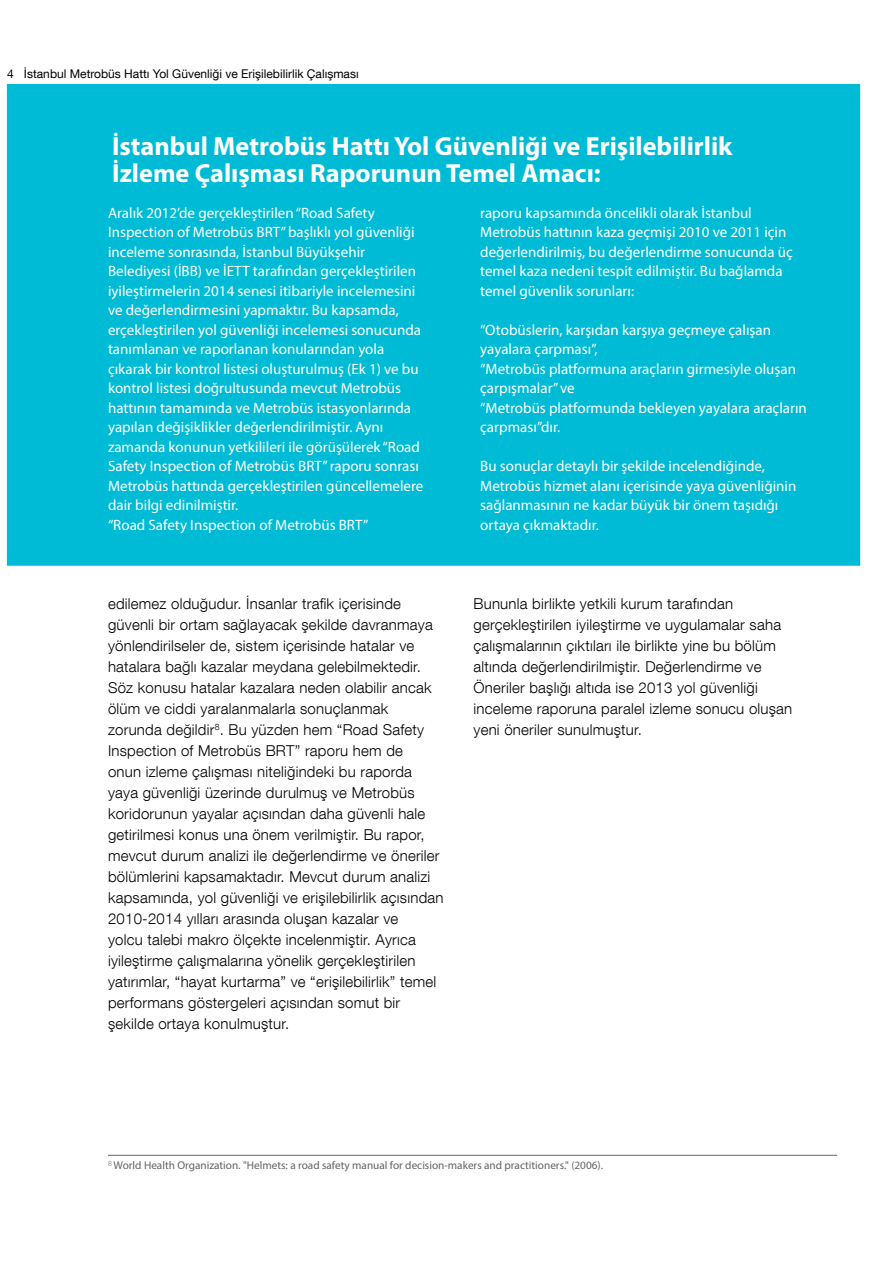
<style>
.page{position:relative;width:893px;height:1263px;background:#fff}
.page>*{position:absolute;margin:0;border:0;box-sizing:border-box;transform-origin:0 0}
.t1{font:700 26.25px/27px "Myriad Pro";color:#fff}
.t2{font:15px/19.5px "Myriad Pro";color:#fff}
.t3{font:300 15px/21px "Helvetica Neue LT Com";letter-spacing:.015em;color:#000}
.t4{font:12px "Helvetica Neue LT Com";color:#000}
.t5{font:11.25px "Myriad Pro";color:#636466}
</style>
<div class="page">
<div style="left:7px;top:84px;width:853px;height:482px;background:#00bbd6;border:2px solid #00bbd6"></div>
<hr style="left:108px;top:1155px;width:729px;height:1px;background:#636466">
<p class="t4" style="left:7px;top:67px;width:353px">4 İstanbul Metrobüs Hattı Yol Güvenliği ve Erişilebilirlik Çalışması</p>
<h1 class="t1" style="left:112px;top:131px;width:622px">İstanbul Metrobüs Hattı Yol Güvenliği ve Erişilebilirlik<br>İzleme Çalışması Raporunun Temel Amacı:</h1>
<p class="t2" style="left:108px;top:203px;width:317px">Aralık 2012’de gerçekleştirilen “Road Safety Inspection of Metrobüs BRT” başlıklı yol güvenliği inceleme sonrasında, İstanbul Büyükşehir Belediyesi (İBB) ve İETT tarafından gerçekleştirilen iyileştirmelerin 2014 senesi itibariyle incelemesini ve değerlendirmesini yapmaktır. Bu kapsamda, erçekleştirilen yol güvenliği incelemesi sonucunda tanımlanan ve raporlanan konularından yola çıkarak bir kontrol listesi oluşturulmuş (Ek 1) ve bu kontrol listesi doğrultusunda mevcut Metrobüs hattının tamamında ve Metrobüs istasyonlarında yapılan değişiklikler değerlendirilmiştir. Aynı zamanda konunun yetkilileri ile görüşülerek “Road Safety Inspection of Metrobüs BRT” raporu sonrası Metrobüs hattında gerçekleştirilen güncellemelere dair bilgi edinilmiştir.<br>“Road Safety Inspection of Metrobüs BRT”</p>
<p class="t2" style="left:480px;top:203px;width:314px">raporu kapsamında öncelikli olarak İstanbul Metrobüs hattının kaza geçmişi 2010 ve 2011 için değerlendirilmiş, bu değerlendirme sonucunda üç temel kaza nedeni tespit edilmiştir. Bu bağlamda temel güvenlik sorunları:</p>
<p class="t2" style="left:480px;top:320px;width:328px">“Otobüslerin, karşıdan karşıya geçmeye çalışan yayalara çarpması”,<br>“Metrobüs platformuna araçların girmesiyle oluşan çarpışmalar” ve<br>“Metrobüs platformunda bekleyen yayalara araçların çarpması”dır.</p>
<p class="t2" style="left:480px;top:456px;width:318px">Bu sonuçlar detaylı bir şekilde incelendiğinde, Metrobüs hizmet alanı içerisinde yaya güvenliğinin sağlanmasının ne kadar büyük bir önem taşıdığı ortaya çıkmaktadır.</p>
<p class="t3" style="left:108px;top:592px;width:337px">edilemez olduğudur. İnsanlar trafik içerisinde güvenli bir ortam sağlayacak şekilde davranmaya yönlendirilseler de, sistem içerisinde hatalar ve hatalara bağlı kazalar meydana gelebilmektedir.<br>Söz konusu hatalar kazalara neden olabilir ancak ölüm ve ciddi yaralanmalarla sonuçlanmak zorunda değildir<sup>8</sup>. Bu yüzden hem “Road Safety Inspection of Metrobüs BRT” raporu hem de<br>onun izleme çalışması niteliğindeki bu raporda yaya güvenliği üzerinde durulmuş ve Metrobüs koridorunun yayalar açısından daha güvenli hale getirilmesi konus una önem verilmiştir. Bu rapor, mevcut durum analizi ile değerlendirme ve öneriler bölümlerini kapsamaktadır. Mevcut durum analizi kapsamında, yol güvenliği ve erişilebilirlik açısından 2010-2014 yılları arasında oluşan kazalar ve<br>yolcu talebi makro ölçekte incelenmiştir. Ayrıca iyileştirme çalışmalarına yönelik gerçekleştirilen yatırımlar, “hayat kurtarma” ve “erişilebilirlik” temel performans göstergeleri açısından somut bir şekilde ortaya konulmuştur.</p>
<p class="t3" style="left:473px;top:592px;width:320px">Bununla birlikte yetkili kurum tarafından gerçekleştirilen iyileştirme ve uygulamalar saha çalışmalarının çıktıları ile birlikte yine bu bölüm altında değerlendirilmiştir. Değerlendirme ve Öneriler başlığı altıda ise 2013 yol güvenliği inceleme raporuna paralel izleme sonucu oluşan yeni öneriler sunulmuştur.</p>
<p class="t5" style="left:108px;top:1158px;width:497px"><sup>8</sup> World Health Organization. "Helmets: a road safety manual for decision-makers and practitioners." (2006).</p>
</div>
